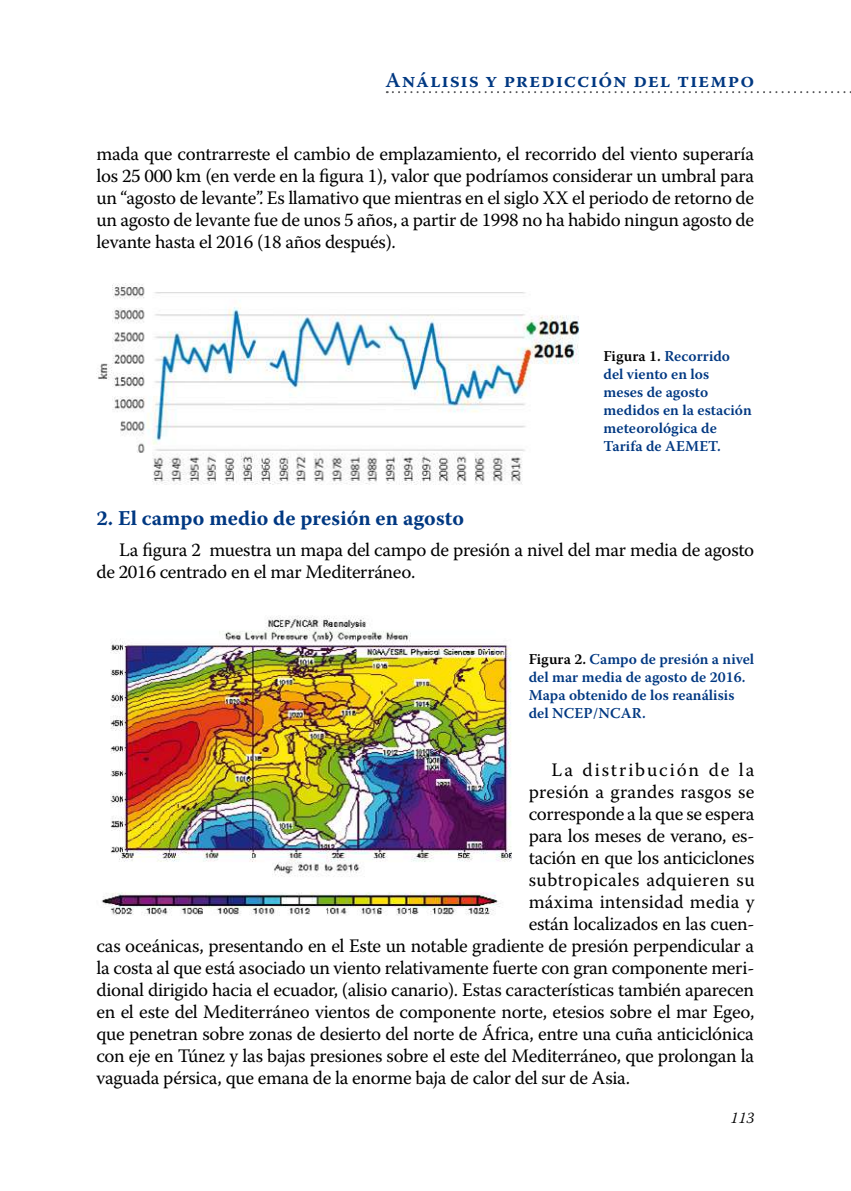
<style>
.page{position:relative;width:851px;height:1191px;background:#fff}
.page>*{position:absolute;margin:0;border:0;box-sizing:border-box;transform-origin:0 0}
.t1{font:700 21px "Warnock Pro";color:#003882}
.t2{font:600 21px "Warnock Pro";letter-spacing:.04em;color:#003882}
.t3{font:19px/22px "Warnock Pro";letter-spacing:-.02em;color:#000;text-align:justify}
.t4{font:19px "Warnock Pro";letter-spacing:.01em;color:#000}
.t5{font:19px "Warnock Pro";letter-spacing:.025em;color:#000}
.t6{font:19px "Warnock Pro";letter-spacing:.095em;color:#000}
.t7{font:italic 300 16px "Warnock Pro";color:#000}
.t8{font:600 15px/18px "Warnock Pro";letter-spacing:.005em;color:#003882}
.s1{color:#000}
</style>
<div class="page">
<svg style="left:385px;top:91px;width:466px;height:3px"></svg>
<img style="left:96px;top:283px;width:484px;height:202px">
<img style="left:101px;top:615px;width:410px;height:301px">
<p class="t2" style="left:385px;top:68px;width:370px">Análisis y predicción del tiempo</p>
<p class="t3" style="left:96px;top:142px;width:659px">mada que contrarreste el cambio de emplazamiento, el recorrido del viento superaría los 25 000 km (en verde en la figura 1), valor que podríamos considerar un umbral para un “agosto de levante”. Es llamativo que mientras en el siglo XX el periodo de retorno de un agosto de levante fue de unos 5 años, a partir de 1998 no ha habido ningun agosto de levante hasta el 2016 (18 años después).</p>
<p class="t8" style="left:603px;top:347px;width:150px"><span class="s1">Figura 1.</span> Recorrido del viento en los meses de agosto medidos en la estación meteorológica de<br>Tarifa de AEMET.</p>
<p class="t1" style="left:96px;top:505px;width:369px">2. El campo medio de presión en agosto</p>
<p class="t3" style="left:96px;top:538px;width:659px;text-indent:23px">La figura 2 muestra un mapa del campo de presión a nivel del mar media de agosto de 2016 centrado en el mar Mediterráneo.</p>
<p class="t8" style="left:528px;top:649px;width:227px"><span class="s1">Figura 2.</span> Campo de presión a nivel del mar media de agosto de 2016.<br>Mapa obtenido de los reanálisis del NCEP/NCAR.</p>
<p class="t6" style="left:551px;top:758px;width:204px">La distribución de la</p>
<p class="t4" style="left:528px;top:780px;width:227px">presión a grandes rasgos se</p>
<p class="t3" style="left:528px;top:802px;width:227px">corresponde a la que se espera</p>
<p class="t3" style="left:528px;top:824px;width:227px">para los meses de verano, es-</p>
<p class="t3" style="left:528px;top:846px;width:227px">tación en que los anticiclones</p>
<p class="t5" style="left:528px;top:868px;width:227px">subtropicales adquieren su</p>
<p class="t4" style="left:528px;top:890px;width:227px">máxima intensidad media y</p>
<p class="t3" style="left:528px;top:912px;width:227px">están localizados en las cuen-</p>
<p class="t3" style="left:96px;top:934px;width:659px">cas oceánicas, presentando en el Este un notable gradiente de presión perpendicular a</p>
<p class="t3" style="left:96px;top:956px;width:659px">la costa al que está asociado un viento relativamente fuerte con gran componente meri-</p>
<p class="t3" style="left:96px;top:978px;width:659px">dional dirigido hacia el ecuador, (alisio canario). Estas características también aparecen</p>
<p class="t3" style="left:96px;top:1000px;width:659px">en el este del Mediterráneo vientos de componente norte, etesios sobre el mar Egeo,</p>
<p class="t3" style="left:96px;top:1022px;width:659px">que penetran sobre zonas de desierto del norte de África, entre una cuña anticiclónica</p>
<p class="t3" style="left:96px;top:1044px;width:659px">con eje en Túnez y las bajas presiones sobre el este del Mediterráneo, que prolongan la</p>
<p class="t3" style="left:96px;top:1066px;width:535px">vaguada pérsica, que emana de la enorme baja de calor del sur de Asia.</p>
<p class="t7" style="left:730px;top:1108px;width:25px">113</p>
</div>
